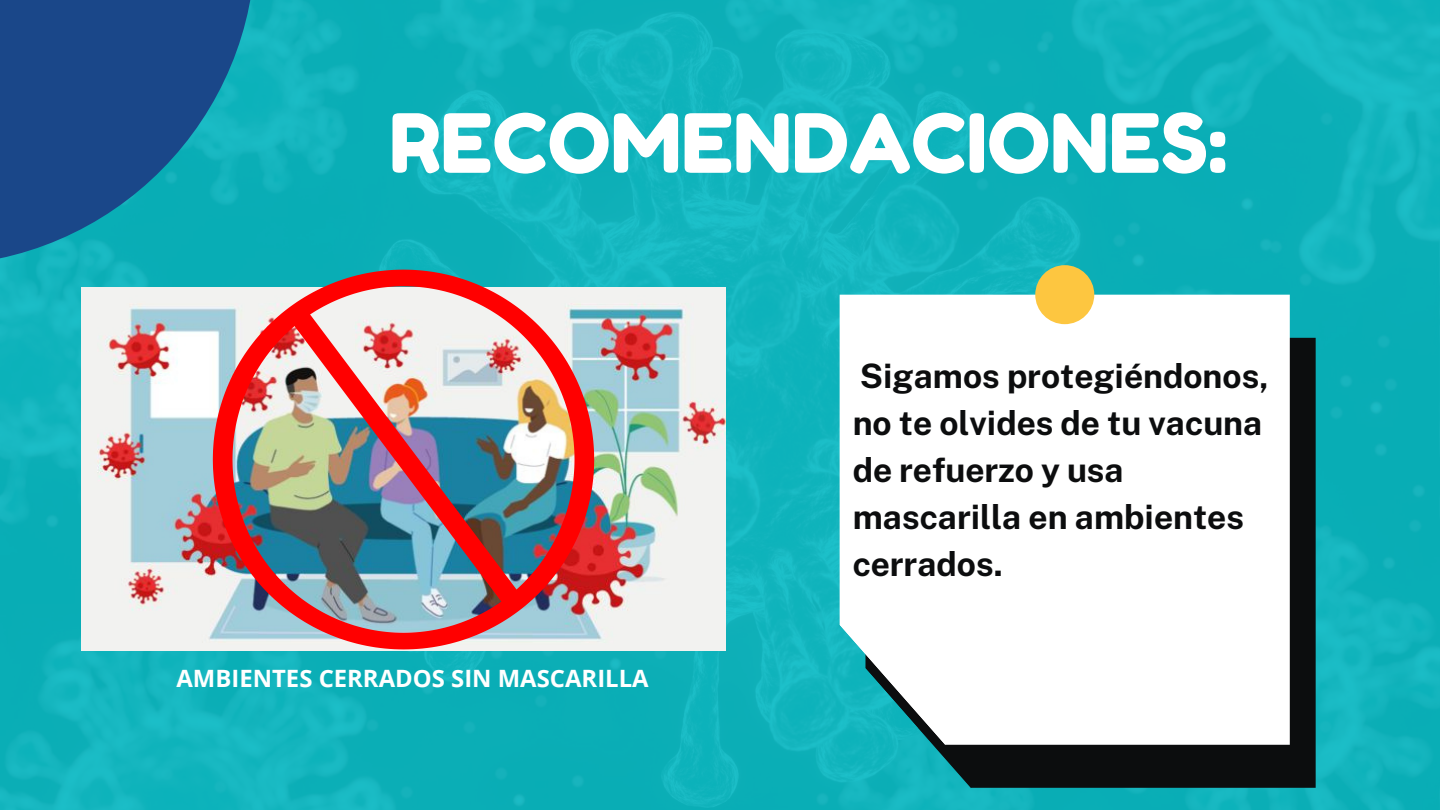
<style>
.page{position:relative;width:1440px;height:810px;background:#0eb2bb}
.page>*{position:absolute;margin:0;border:0;box-sizing:border-box;transform-origin:0 0}
.t1{font:81.3px "Fredoka One";color:#fff}
.t2{font:700 33.7px/47.1px "Public Sans";color:#0c0d0e}
.t3{font:700 23.9px "Open Sans";color:#fff}
</style>
<div class="page">
<div style="left:1022px;top:338px;width:294px;height:450px;background:#0c0d0e"></div>
<div style="left:840px;top:295px;width:450px;height:450px;background:#fff"></div>
<svg style="left:840px;top:593px;width:182px;height:195px"></svg>
<div style="left:1035px;top:265px;width:59px;height:59px;background:#fdc640;border-radius:50%"></div>
<svg style="left:0;top:0;width:273px;height:265px;fill:#1a4789"></svg>
<img style="left:81px;top:287px;width:645px;height:363px">
<img style="left:208px;top:256px;width:391px;height:408px">
<img style="left:268px;top:283px;width:274px;height:348px">
<h1 class="t1" style="left:389px;top:94px;width:840px">RECOMENDACIONES:</h1>
<p class="t3" style="left:177px;top:661px;width:474px">AMBIENTES CERRADOS SIN MASCARILLA</p>
<p class="t2" style="left:853px;top:352px;width:418px">Sigamos protegiéndonos, no te olvides de tu vacuna de refuerzo y usa mascarilla en ambientes cerrados.</p>
</div>
